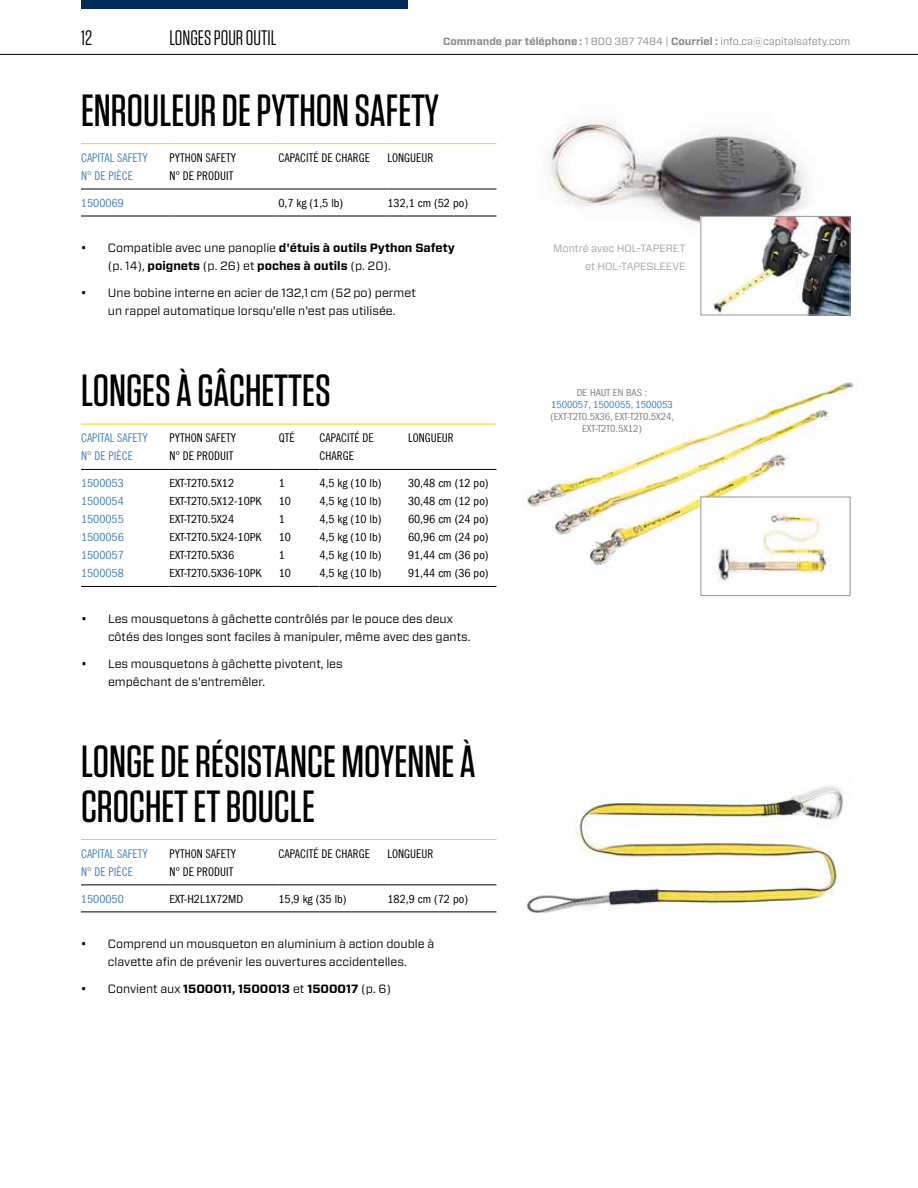
<style>
.page{position:relative;width:918px;height:1188px;background:#fff}
.page>*{position:absolute;margin:0;border:0;box-sizing:border-box;transform-origin:0 0}
.t1{font:500 45px/45px "Tungsten";color:#000}
.t2{font:21px "Tungsten";color:#000}
.t3{font:12px/18px "Forza";color:#000}
.t4{font:condensed 12px "Franklin Gothic LT Com";color:#000}
.t5{font:12px/18px "Trade Gothic LT Std Cn 18";color:#000}
.t6{font:12px/18px "Trade Gothic LT Std Cn 18";color:#4483ba}
.t7{font:condensed 12px "Franklin Gothic LT Com";color:#4483ba}
.t8{font:700 12px "Forza";color:#000}
.t9{font:10.5px "Forza";color:#888c8f}
.t10{font:condensed 10.5px/12px "Franklin Gothic LT Com";color:#808285;text-align:center}
.t11{font:10.5px/18px "Forza";color:#a0a3a6;text-align:right}
.t12{font:condensed 10.5px "Franklin Gothic LT Com";color:#4483ba}
.s1{font-weight:700}
.s2{font-weight:400}
</style>
<div class="page">
<hr style="left:81px;top:424px;width:89px;height:1px;background:#fdce07">
<hr style="left:170px;top:424px;width:109px;height:1px;background:#fdce07">
<hr style="left:279px;top:424px;width:40px;height:1px;background:#fdce07">
<hr style="left:320px;top:424px;width:88px;height:1px;background:#fdce07">
<hr style="left:408px;top:424px;width:88px;height:1px;background:#fdce07">
<hr style="left:81px;top:469px;width:89px;height:1px;background:#000">
<hr style="left:170px;top:469px;width:109px;height:1px;background:#000">
<hr style="left:279px;top:469px;width:40px;height:1px;background:#000">
<hr style="left:320px;top:469px;width:88px;height:1px;background:#000">
<hr style="left:408px;top:469px;width:88px;height:1px;background:#000">
<hr style="left:81px;top:586px;width:89px;height:1px;background:#000">
<hr style="left:170px;top:586px;width:109px;height:1px;background:#000">
<hr style="left:279px;top:586px;width:40px;height:1px;background:#000">
<hr style="left:320px;top:586px;width:88px;height:1px;background:#000">
<hr style="left:408px;top:586px;width:88px;height:1px;background:#000">
<img style="left:526px;top:382px;width:328px;height:215px">
<img style="left:526px;top:785px;width:318px;height:128px">
<img style="left:548px;top:121px;width:302px;height:103px">
<hr style="left:81px;top:143px;width:89px;height:1px;background:#fdce07">
<hr style="left:170px;top:143px;width:109px;height:1px;background:#fdce07">
<hr style="left:279px;top:143px;width:109px;height:1px;background:#fdce07">
<hr style="left:387px;top:143px;width:110px;height:1px;background:#fdce07">
<hr style="left:81px;top:189px;width:89px;height:1px;background:#000">
<hr style="left:170px;top:189px;width:109px;height:1px;background:#000">
<hr style="left:279px;top:189px;width:109px;height:1px;background:#000">
<hr style="left:387px;top:189px;width:110px;height:1px;background:#000">
<hr style="left:81px;top:216px;width:89px;height:1px;background:#000">
<hr style="left:170px;top:216px;width:109px;height:1px;background:#000">
<hr style="left:279px;top:216px;width:109px;height:1px;background:#000">
<hr style="left:387px;top:216px;width:110px;height:1px;background:#000">
<hr style="left:81px;top:839px;width:89px;height:1px;background:#fdce07">
<hr style="left:170px;top:839px;width:109px;height:1px;background:#fdce07">
<hr style="left:279px;top:839px;width:109px;height:1px;background:#fdce07">
<hr style="left:387px;top:839px;width:110px;height:1px;background:#fdce07">
<hr style="left:81px;top:885px;width:89px;height:1px;background:#000">
<hr style="left:170px;top:885px;width:109px;height:1px;background:#000">
<hr style="left:279px;top:885px;width:109px;height:1px;background:#000">
<hr style="left:387px;top:885px;width:110px;height:1px;background:#000">
<hr style="left:81px;top:912px;width:89px;height:1px;background:#000">
<hr style="left:170px;top:912px;width:109px;height:1px;background:#000">
<hr style="left:279px;top:912px;width:109px;height:1px;background:#000">
<hr style="left:387px;top:912px;width:110px;height:1px;background:#000">
<img style="left:702px;top:218px;width:146px;height:95px">
<div style="left:700px;top:216px;width:150px;height:99px;border:1px solid #939598"></div>
<div style="left:701px;top:497px;width:149px;height:99px;background:#fff"></div>
<img style="left:715px;top:507px;width:114px;height:76px">
<div style="left:700px;top:497px;width:150px;height:99px;border:1px solid #939598"></div>
<hr style="left:0;top:54px;width:918px;height:1px;background:#000">
<div style="left:81px;top:0;width:327px;height:9px;background:#002d5c"></div>
<h2 class="t2" style="left:81px;top:27px;width:13px">12</h2>
<h2 class="t2" style="left:170px;top:27px;width:103px">LONGES POUR OUTIL</h2>
<p class="t9" style="left:443px;top:34px;width:409px"><span class="s1">Commande par téléphone :</span> 1 800 387 7484 | <span class="s1">Courriel :</span> info.ca@capitalsafety.com</p>
<h1 class="t1" style="left:81px;top:88px;width:360px">ENROULEUR DE PYTHON SAFETY</h1>
<p class="t6" style="left:81px;top:149px;width:68px">CAPITAL SAFETY<br>N° DE PIÈCE</p>
<p class="t5" style="left:170px;top:149px;width:68px">PYTHON SAFETY<br>N° DE PRODUIT</p>
<p class="t5" style="left:278px;top:149px;width:93px">CAPACITÉ DE CHARGE</p>
<p class="t5" style="left:387px;top:149px;width:47px">LONGUEUR</p>
<p class="t7" style="left:81px;top:196px;width:44px">1500069</p>
<p class="t4" style="left:278px;top:196px;width:66px">0,7 kg (1,5 lb)</p>
<p class="t4" style="left:387px;top:196px;width:82px">132,1 cm (52 po)</p>
<p class="t3" style="left:108px;top:239px;width:349px;text-indent:-27px">• Compatible avec une panoplie <span class="s1">d'étuis à outils Python Safety </span>(p. 14), <span class="s1">poignets</span> (p. 26) et <span class="s1">poches à outils</span> (p. 20).</p>
<p class="t3" style="left:81px;top:284px;width:336px;text-align:center">• Une bobine interne en acier de 132,1 cm (52 po) permet un rappel automatique lorsqu'elle n'est pas utilisée.</p>
<h1 class="t1" style="left:81px;top:369px;width:251px">LONGES À GÂCHETTES</h1>
<p class="t6" style="left:81px;top:429px;width:68px">CAPITAL SAFETY<br>N° DE PIÈCE</p>
<p class="t5" style="left:170px;top:429px;width:68px">PYTHON SAFETY<br>N° DE PRODUIT</p>
<p class="t5" style="left:279px;top:429px;width:17px">QTÉ</p>
<p class="t5" style="left:320px;top:429px;width:56px">CAPACITÉ DE<br>CHARGE</p>
<p class="t5" style="left:408px;top:429px;width:47px">LONGUEUR</p>
<p class="t7" style="left:81px;top:477px;width:44px">1500053</p>
<p class="t4" style="left:170px;top:477px;width:66px">EXT-T2T0.5X12</p>
<p class="t4" style="left:279px;top:477px;width:8px">1</p>
<p class="t4" style="left:320px;top:477px;width:63px">4,5 kg (10 lb)</p>
<p class="t4" style="left:408px;top:477px;width:82px">30,48 cm (12 po)</p>
<p class="t7" style="left:81px;top:495px;width:44px">1500054</p>
<p class="t4" style="left:170px;top:495px;width:94px">EXT-T2T0.5X12-10PK</p>
<p class="t4" style="left:279px;top:495px;width:14px">10</p>
<p class="t4" style="left:320px;top:495px;width:63px">4,5 kg (10 lb)</p>
<p class="t4" style="left:408px;top:495px;width:82px">30,48 cm (12 po)</p>
<p class="t7" style="left:81px;top:513px;width:44px">1500055</p>
<p class="t4" style="left:170px;top:513px;width:66px">EXT-T2T0.5X24</p>
<p class="t4" style="left:279px;top:513px;width:8px">1</p>
<p class="t4" style="left:320px;top:513px;width:63px">4,5 kg (10 lb)</p>
<p class="t4" style="left:408px;top:513px;width:82px">60,96 cm (24 po)</p>
<p class="t7" style="left:81px;top:531px;width:44px">1500056</p>
<p class="t4" style="left:170px;top:531px;width:94px">EXT-T2T0.5X24-10PK</p>
<p class="t4" style="left:279px;top:531px;width:14px">10</p>
<p class="t4" style="left:320px;top:531px;width:63px">4,5 kg (10 lb)</p>
<p class="t4" style="left:408px;top:531px;width:82px">60,96 cm (24 po)</p>
<p class="t7" style="left:81px;top:549px;width:44px">1500057</p>
<p class="t4" style="left:170px;top:549px;width:66px">EXT-T2T0.5X36</p>
<p class="t4" style="left:279px;top:549px;width:8px">1</p>
<p class="t4" style="left:320px;top:549px;width:63px">4,5 kg (10 lb)</p>
<p class="t4" style="left:408px;top:549px;width:82px">91,44 cm (36 po)</p>
<p class="t7" style="left:81px;top:567px;width:44px">1500058</p>
<p class="t4" style="left:170px;top:567px;width:94px">EXT-T2T0.5X36-10PK</p>
<p class="t4" style="left:279px;top:567px;width:14px">10</p>
<p class="t4" style="left:320px;top:567px;width:63px">4,5 kg (10 lb)</p>
<p class="t4" style="left:408px;top:567px;width:82px">91,44 cm (36 po)</p>
<p class="t3" style="left:108px;top:609px;width:364px;text-indent:-27px">• Les mousquetons à gâchette contrôlés par le pouce des deux côtés des longes sont faciles à manipuler, même avec des gants.</p>
<p class="t3" style="left:108px;top:654px;width:236px;text-indent:-27px">• Les mousquetons à gâchette pivotent, les empêchant de s'entremêler.</p>
<h1 class="t1" style="left:81px;top:739px;width:396px">LONGE DE RÉSISTANCE MOYENNE À<br>CROCHET ET BOUCLE</h1>
<p class="t6" style="left:81px;top:844px;width:68px">CAPITAL SAFETY<br>N° DE PIÈCE</p>
<p class="t5" style="left:170px;top:844px;width:68px">PYTHON SAFETY<br>N° DE PRODUIT</p>
<p class="t5" style="left:278px;top:844px;width:93px">CAPACITÉ DE CHARGE</p>
<p class="t5" style="left:387px;top:844px;width:47px">LONGUEUR</p>
<p class="t7" style="left:81px;top:892px;width:44px">1500050</p>
<p class="t4" style="left:169px;top:892px;width:75px">EXT-H2L1X72MD</p>
<p class="t4" style="left:278px;top:892px;width:70px">15,9 kg (35 lb)</p>
<p class="t4" style="left:387px;top:892px;width:82px">182,9 cm (72 po)</p>
<p class="t3" style="left:81px;top:935px;width:355px;text-align:center">• Comprend un mousqueton en aluminium à action double à clavette afin de prévenir les ouvertures accidentelles.</p>
<p class="t8" style="left:81px;top:981px;width:312px"><span class="s2">• Convient aux</span> 1500011, 1500013 <span class="s2">et</span> 1500017 <span class="s2">(p. 6)</span></p>
<p class="t11" style="left:553px;top:239px;width:134px">Montré avec HOL-TAPERET et HOL-TAPESLEEVE</p>
<p class="t10" style="left:577px;top:387px;width:72px">DE HAUT EN BAS :</p>
<p class="t12" style="left:551px;top:399px;width:123px">1500057, 1500055, 1500053</p>
<p class="t10" style="left:551px;top:411px;width:125px">(EXT-T2T0.5X36, EXT-T2T0.5X24,<br>EXT-T2T0.5X12)</p>
</div>
